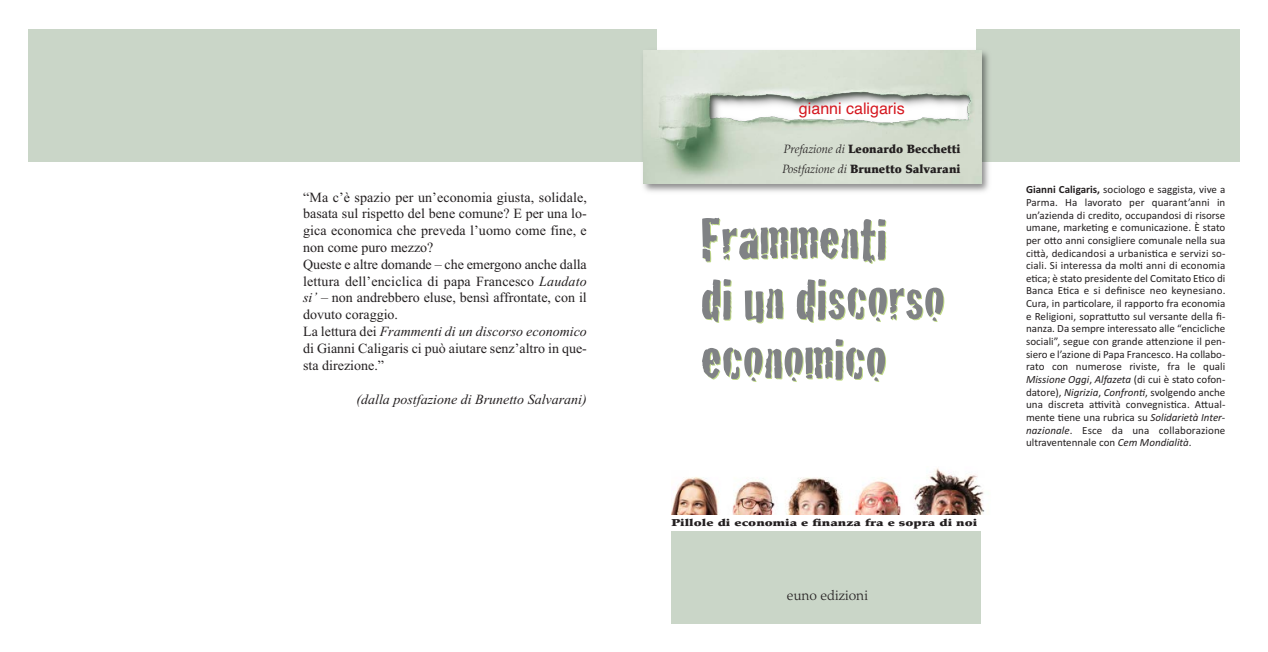
<style>
.page{position:relative;width:1268px;height:652px;background:#fff}
.page>*{position:absolute;margin:0;border:0;box-sizing:border-box;transform-origin:0 0}
.t1{font:60px/60px "Cracked";color:#808285}
.t2{font:16px "Helvetica";color:#d5171f}
.t3{font:14px/16.8px "Times New Roman";color:#231f20}
.t4{font:italic 14px "Times New Roman";color:#231f20}
.t5{font:300 14px "Palatino";color:#231f20}
.t6{font:900 12px/20.3px "Palatino";color:#231f20}
.t7{font:11px/12.6px "Calibri";color:#231f20;text-align:justify}
.t8{font:900 10px "Palatino";color:#231f20;scale:1.36 1}
.s1{font-style:italic}
.s2{font-weight:300;font-style:italic}
.s3{font-weight:700}
</style>
<div class="page">
<div style="left:28px;top:29px;width:629px;height:133px;background:#cad6c8"></div>
<div style="left:976px;top:29px;width:263px;height:133px;background:#cad6c8"></div>
<div style="left:671px;top:531px;width:310px;height:93px;background:#cad6c8"></div>
<img style="left:643px;top:50px;width:346px;height:142px">
<img style="left:643px;top:51px;width:338px;height:133px">
<img style="left:671px;top:468px;width:314px;height:47px">
<p class="t3" style="left:303px;top:188px;width:285px">“Ma c’è spazio per un’economia giusta, solidale, basata sul rispetto del bene comune? E per una lo&shy;gica economica che preveda l’uomo come fine, e non come puro mezzo?<br>Queste e altre domande – che emergono anche dalla lettura dell’enciclica di papa Francesco <span class="s1">Laudato si’</span> – non andrebbero eluse, bensì affrontate, con il dovuto coraggio.<br>La lettura dei <span class="s1">Frammenti di un discorso economico </span>di Gianni Caligaris ci può aiutare senz’altro in que&shy;sta direzione.”</p>
<p class="t4" style="left:356px;top:391px;width:232px">(dalla postfazione di Brunetto Salvarani)</p>
<h2 class="t2" style="left:798px;top:99px;width:107px">gianni caligaris</h2>
<p class="t6" style="left:782px;top:140px;width:179px"><span class="s2">Prefazione di</span> Leonardo Becchetti<br><span class="s2">Postfazione di</span> Brunetto Salvarani</p>
<h1 class="t1" style="left:700px;top:206px;width:245px">Frammenti<br>di un discorso economico</h1>
<p class="t8" style="left:671px;top:519px;width:226px">Pillole di economia e finanza fra e sopra di noi</p>
<p class="t5" style="left:786px;top:590px;width:83px">euno edizioni</p>
<p class="t7" style="left:1025px;top:183px;width:201px"><span class="s3">Gianni Caligaris,</span> sociologo e saggista, vive a Parma. Ha lavorato per quarant’anni in un’azienda di credito, occupandosi di risorse umane, marketing e comunicazione. È stato per otto anni consigliere comunale nella sua città, dedicandosi a urbanistica e servizi so&shy;ciali. Si interessa da molti anni di economia etica; è stato presidente del Comitato Etico di Banca Etica e si definisce neo keynesiano.<br>Cura, in particolare, il rapporto fra economia e Religioni, soprattutto sul versante della fi&shy;nanza. Da sempre interessato alle “encicliche sociali”, segue con grande attenzione il pen&shy;siero e l’azione di Papa Francesco. Ha collabo&shy;rato con numerose riviste, fra le quali <span class="s1">Missione Oggi</span>, <span class="s1">Alfazeta</span> (di cui è stato cofon&shy;datore), <span class="s1">Nigrizia</span>, <span class="s1">Confronti</span>, svolgendo anche una discreta attività convegnistica. Attual&shy;mente tiene una rubrica su <span class="s1">Solidarietà Inter&shy;nazionale</span>. Esce da una collaborazione ultraventennale con <span class="s1">Cem Mondialità</span>.</p>
</div>
